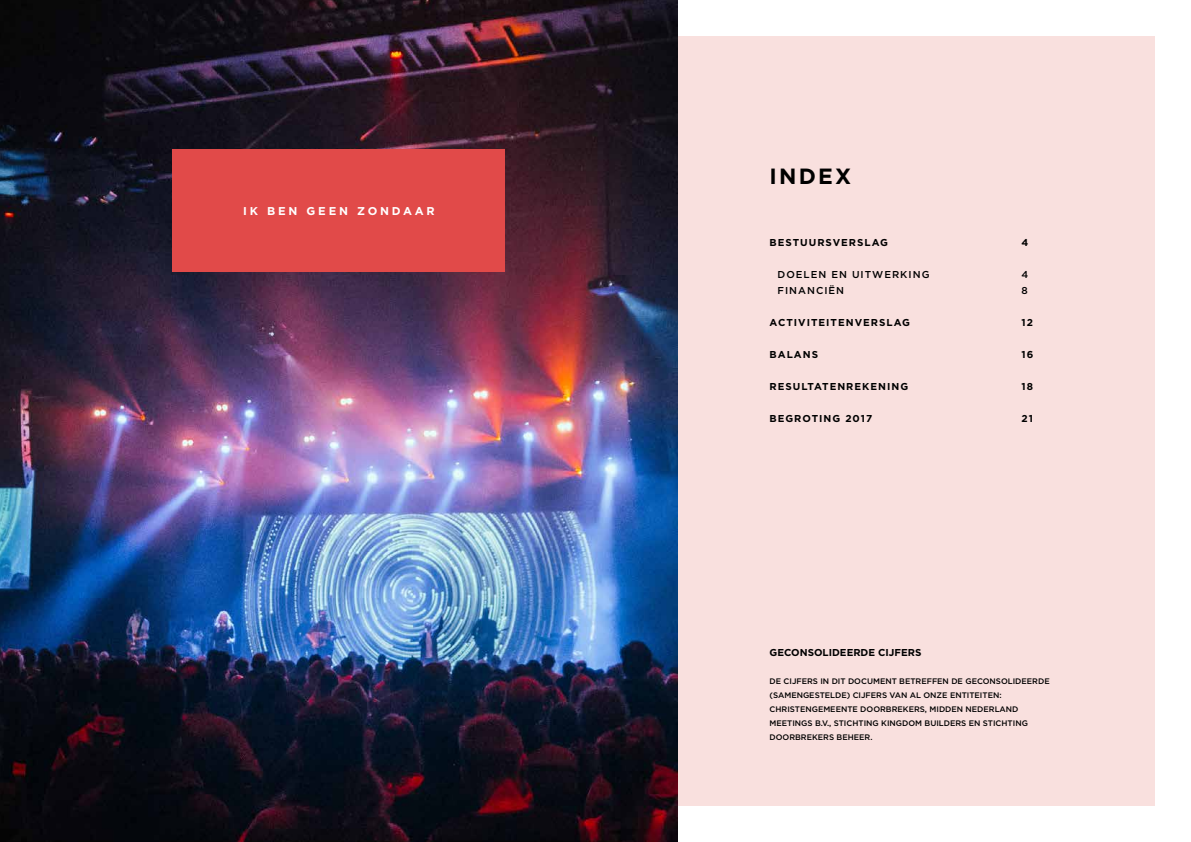
<style>
.page{position:relative;width:1191px;height:842px;background:#fff}
.page>*{position:absolute;margin:0;border:0;box-sizing:border-box;transform-origin:0 0}
.t1{font:700 22px "Gotham";letter-spacing:.1em;color:#000}
.t2{font:700 11.3px "Gotham";letter-spacing:.25em;color:#fff}
.t3{font:700 10px "Gotham";letter-spacing:.1em;color:#000}
.t4{font:500 10px "Gotham";letter-spacing:.1em;color:#000}
.t5{font:700 10px "Gotham";color:#000}
.t6{font:500 8px/14px "Gotham";color:#000}
</style>
<div class="page">
<div style="left:677px;top:36px;width:478px;height:770px;background:#f9e0de"></div>
<img style="left:0;top:0;width:677px;height:842px">
<div style="left:173px;top:150px;width:332px;height:122px;background:#e14a49"></div>
<h2 class="t2" style="left:243px;top:204px;width:193px">IK BEN GEEN ZONDAAR</h2>
<h1 class="t1" style="left:769px;top:161px;width:83px">INDEX</h1>
<p class="t3" style="left:769px;top:236px;width:120px">BESTUURSVERSLAG</p>
<p class="t3" style="left:1021px;top:236px;width:8px">4</p>
<p class="t4" style="left:777px;top:268px;width:153px">DOELEN EN UITWERKING</p>
<p class="t4" style="left:1021px;top:268px;width:8px">4</p>
<p class="t4" style="left:777px;top:284px;width:68px">FINANCIËN</p>
<p class="t4" style="left:1021px;top:284px;width:8px">8</p>
<p class="t3" style="left:769px;top:316px;width:142px">ACTIVITEITENVERSLAG</p>
<p class="t3" style="left:1021px;top:316px;width:13px">12</p>
<p class="t3" style="left:769px;top:348px;width:50px">BALANS</p>
<p class="t3" style="left:1021px;top:348px;width:13px">16</p>
<p class="t3" style="left:769px;top:380px;width:140px">RESULTATENREKENING</p>
<p class="t3" style="left:1021px;top:380px;width:13px">18</p>
<p class="t3" style="left:769px;top:412px;width:104px">BEGROTING 2017</p>
<p class="t3" style="left:1021px;top:412px;width:13px">21</p>
<p class="t5" style="left:769px;top:646px;width:153px">GECONSOLIDEERDE CIJFERS</p>
<p class="t6" style="left:769px;top:674px;width:282px">DE CIJFERS IN DIT DOCUMENT BETREFFEN DE GECONSOLIDEERDE (SAMENGESTELDE) CIJFERS VAN AL ONZE ENTITEITEN:<br>CHRISTENGEMEENTE DOORBREKERS, MIDDEN NEDERLAND MEETINGS B.V., STICHTING KINGDOM BUILDERS EN STICHTING DOORBREKERS BEHEER.</p>
</div>
